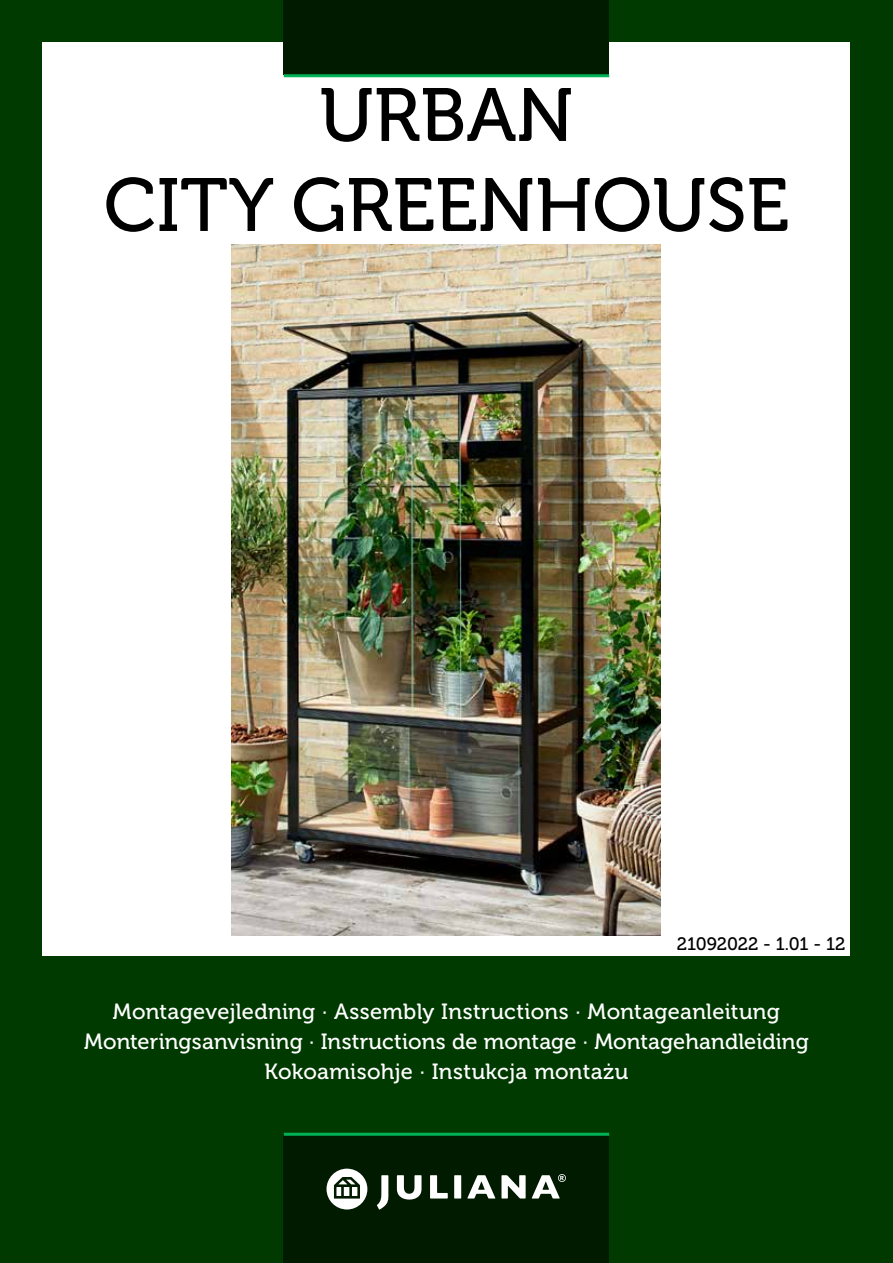
<style>
.page{position:relative;width:893px;height:1263px;background:#003a00}
.page>*{position:absolute;margin:0;border:0;box-sizing:border-box;transform-origin:0 0}
.t1{font:75px/90px "Museo 500";color:#000;text-align:center}
.t2{font:21.9px/30.2px "Museo 500";letter-spacing:.01em;color:#fff;text-align:center}
.t3{font:18px "Museo 500";letter-spacing:-.005em;color:#000}
</style>
<div class="page">
<div style="left:43px;top:43px;width:807px;height:913px;background:#fff"></div>
<div style="left:284px;top:1134px;width:325px;height:129px;background:#001b00"></div>
<svg style="left:377px;top:1175px;width:12px;height:34px"></svg>
<div style="left:454px;top:1175px;width:7px;height:23px;background:#fff"></div>
<svg style="left:430px;top:1175px;width:18px;height:23px"></svg>
<svg style="left:467px;top:1175px;width:28px;height:23px"></svg>
<svg style="left:501px;top:1175px;width:25px;height:23px"></svg>
<svg style="left:397px;top:1175px;width:25px;height:24px"></svg>
<svg style="left:532px;top:1174px;width:34px;height:24px"></svg>
<svg style="left:327px;top:1168px;width:40px;height:41px"></svg>
<hr style="left:284px;top:1133px;width:325px;height:3px;background:#00b156">
<div style="left:284px;top:0;width:325px;height:74px;background:#001b00"></div>
<hr style="left:284px;top:74px;width:325px;height:3px;background:#00b156">
<img style="left:232px;top:245px;width:428px;height:690px">
<h1 class="t1" style="left:104px;top:71px;width:687px">URBAN<br>CITY GREENHOUSE</h1>
<p class="t3" style="left:677px;top:934px;width:170px">21092022 - 1.01 - 12</p>
<p class="t2" style="left:84px;top:997px;width:726px">Montagevejledning · Assembly Instructions · Montageanleitung<br>Monteringsanvisning · Instructions de montage · Montagehandleiding<br>Kokoamisohje · Instukcja montażu</p>
</div>
